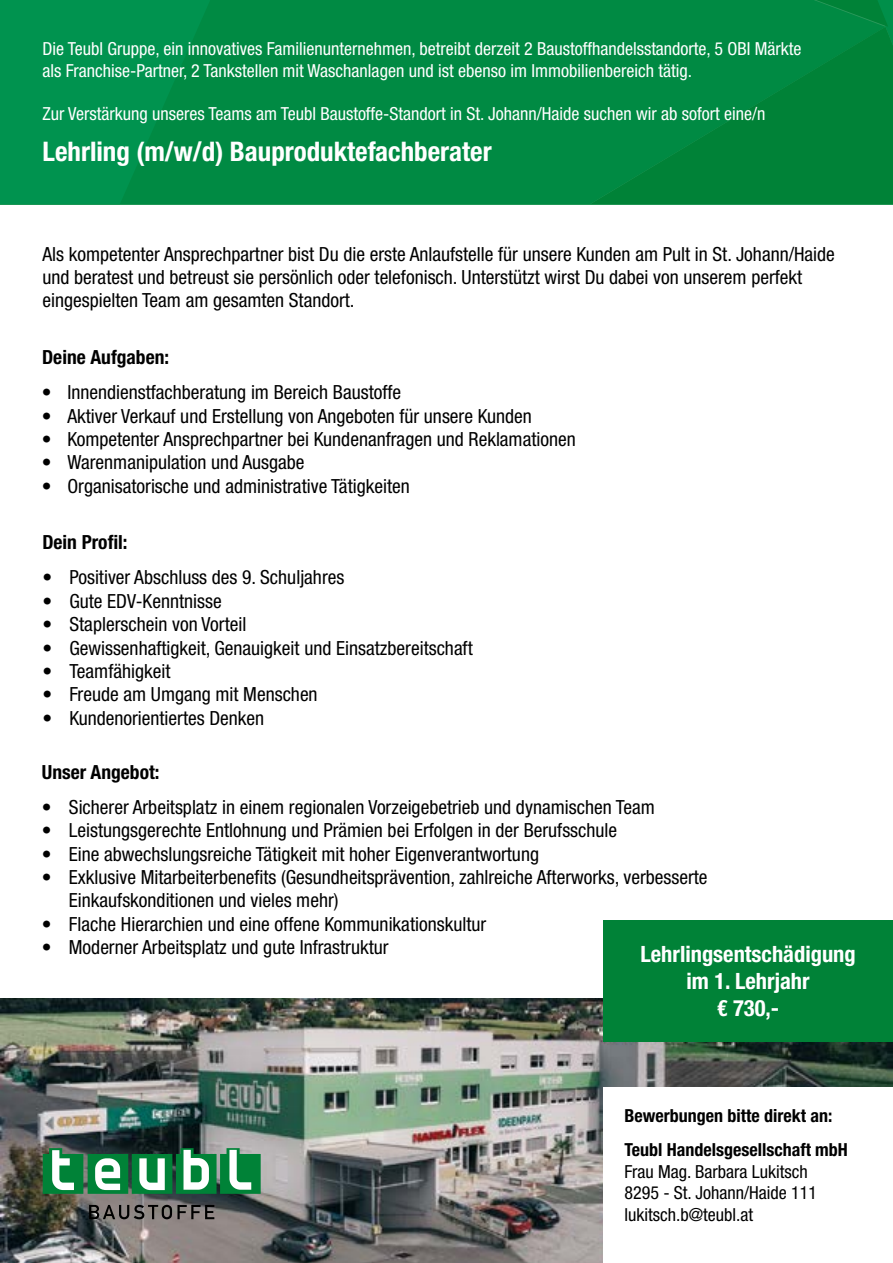
<style>
.page{position:relative;width:893px;height:1263px;background:#fff}
.page>*{position:absolute;margin:0;border:0;box-sizing:border-box;transform-origin:0 0}
.t1{font:700 condensed 27px "Helvetica Neue LT Pro";color:#fff}
.t2{font:700 condensed 22.5px/27px "Helvetica Neue LT Pro";color:#fff;text-align:center}
.t3{font:condensed 19.5px/23.4px "Helvetica Neue LT Pro";color:#000}
.t4{font:700 condensed 19.5px "Helvetica Neue LT Pro";color:#000}
.t5{font:condensed 18px/21.6px "Helvetica Neue LT Pro";color:#fff}
.t6{font:condensed 18px/21.6px "Helvetica Neue LT Pro";color:#000}
.t7{font:700 condensed 18px "Helvetica Neue LT Pro";color:#000}
</style>
<div class="page">
<img style="left:0;top:999px;width:893px;height:264px">
<div style="left:603px;top:1088px;width:290px;height:175px;background:#fff"></div>
<div style="left:210px;top:0;width:606px;height:204px;background:#008a43"></div>
<svg style="left:0;top:0;width:210px;height:204px;background:#00914c"></svg>
<svg style="left:590px;top:27px;width:303px;height:177px;background:#00853c"></svg>
<svg style="left:816px;top:0;width:77px;height:45px;background:#008840"></svg>
<div style="left:603px;top:920px;width:290px;height:121px;background:#008237"></div>
<svg style="left:43px;top:1148px;width:218px;height:46px"></svg>
<svg style="left:89px;top:1205px;width:125px;height:14px;background:#5d5856"></svg>
<p class="t5" style="left:43px;top:38px;width:760px">Die Teubl Gruppe, ein innovatives Familienunternehmen, betreibt derzeit 2 Baustoffhandelsstandorte, 5 OBI Märkte als Franchise-Partner, 2 Tankstellen mit Waschanlagen und ist ebenso im Immobilienbereich tätig.</p>
<p class="t5" style="left:43px;top:103px;width:724px">Zur Verstärkung unseres Teams am Teubl Baustoffe-Standort in St. Johann/Haide suchen wir ab sofort eine/n</p>
<h1 class="t1" style="left:43px;top:135px;width:451px">Lehrling (m/w/d) Bauproduktefachberater</h1>
<p class="t3" style="left:42px;top:242px;width:794px">Als kompetenter Ansprechpartner bist Du die erste Anlaufstelle für unsere Kunden am Pult in St. Johann/Haide und beratest und betreust sie persönlich oder telefonisch. Unterstützt wirst Du dabei von unserem perfekt eingespielten Team am gesamten Standort.</p>
<p class="t4" style="left:42px;top:345px;width:129px">Deine Aufgaben:</p>
<p class="t3" style="left:42px;top:380px;width:361px">• Innendienstfachberatung im Bereich Baustoffe</p>
<p class="t3" style="left:42px;top:404px;width:491px">• Aktiver Verkauf und Erstellung von Angeboten für unsere Kunden</p>
<p class="t3" style="left:42px;top:427px;width:536px">• Kompetenter Ansprechpartner bei Kundenanfragen und Reklamationen</p>
<p class="t3" style="left:42px;top:451px;width:264px">• Warenmanipulation und Ausgabe</p>
<p class="t3" style="left:42px;top:474px;width:369px">• Organisatorische und administrative Tätigkeiten</p>
<p class="t4" style="left:42px;top:530px;width:87px">Dein Profil:</p>
<p class="t3" style="left:42px;top:566px;width:303px">• Positiver Abschluss des 9. Schuljahres</p>
<p class="t3" style="left:42px;top:589px;width:181px">• Gute EDV-Kenntnisse</p>
<p class="t3" style="left:42px;top:612px;width:206px">• Staplerschein von Vorteil</p>
<p class="t3" style="left:42px;top:636px;width:432px">• Gewissenhaftigkeit, Genauigkeit und Einsatzbereitschaft</p>
<p class="t3" style="left:42px;top:659px;width:130px">• Teamfähigkeit</p>
<p class="t3" style="left:42px;top:683px;width:277px">• Freude am Umgang mit Menschen</p>
<p class="t3" style="left:42px;top:706px;width:223px">• Kundenorientiertes Denken</p>
<p class="t4" style="left:42px;top:760px;width:119px">Unser Angebot:</p>
<p class="t3" style="left:42px;top:795px;width:614px">• Sicherer Arbeitsplatz in einem regionalen Vorzeigebetrieb und dynamischen Team</p>
<p class="t3" style="left:42px;top:818px;width:577px">• Leistungsgerechte Entlohnung und Prämien bei Erfolgen in der Berufsschule</p>
<p class="t3" style="left:42px;top:842px;width:499px">• Eine abwechslungsreiche Tätigkeit mit hoher Eigenverantwortung</p>
<p class="t3" style="left:69px;top:865px;width:640px;text-indent:-27px">• Exklusive Mitarbeiterbenefits (Gesundheitsprävention, zahlreiche Afterworks, verbesserte<br>Einkaufskonditionen und vieles mehr)</p>
<p class="t3" style="left:42px;top:912px;width:446px">• Flache Hierarchien und eine offene Kommunikationskultur</p>
<p class="t3" style="left:42px;top:935px;width:348px">• Moderner Arbeitsplatz und gute Infrastruktur</p>
<p class="t2" style="left:640px;top:940px;width:217px">Lehrlingsentschädigung im 1. Lehrjahr<br>€ 730,-</p>
<p class="t7" style="left:624px;top:1105px;width:209px">Bewerbungen bitte direkt an:</p>
<p class="t7" style="left:624px;top:1139px;width:225px">Teubl Handelsgesellschaft mbH</p>
<p class="t6" style="left:624px;top:1160px;width:194px">Frau Mag. Barbara Lukitsch<br>8295 - St. Johann/Haide 111 lukitsch.b@teubl.at</p>
</div>
